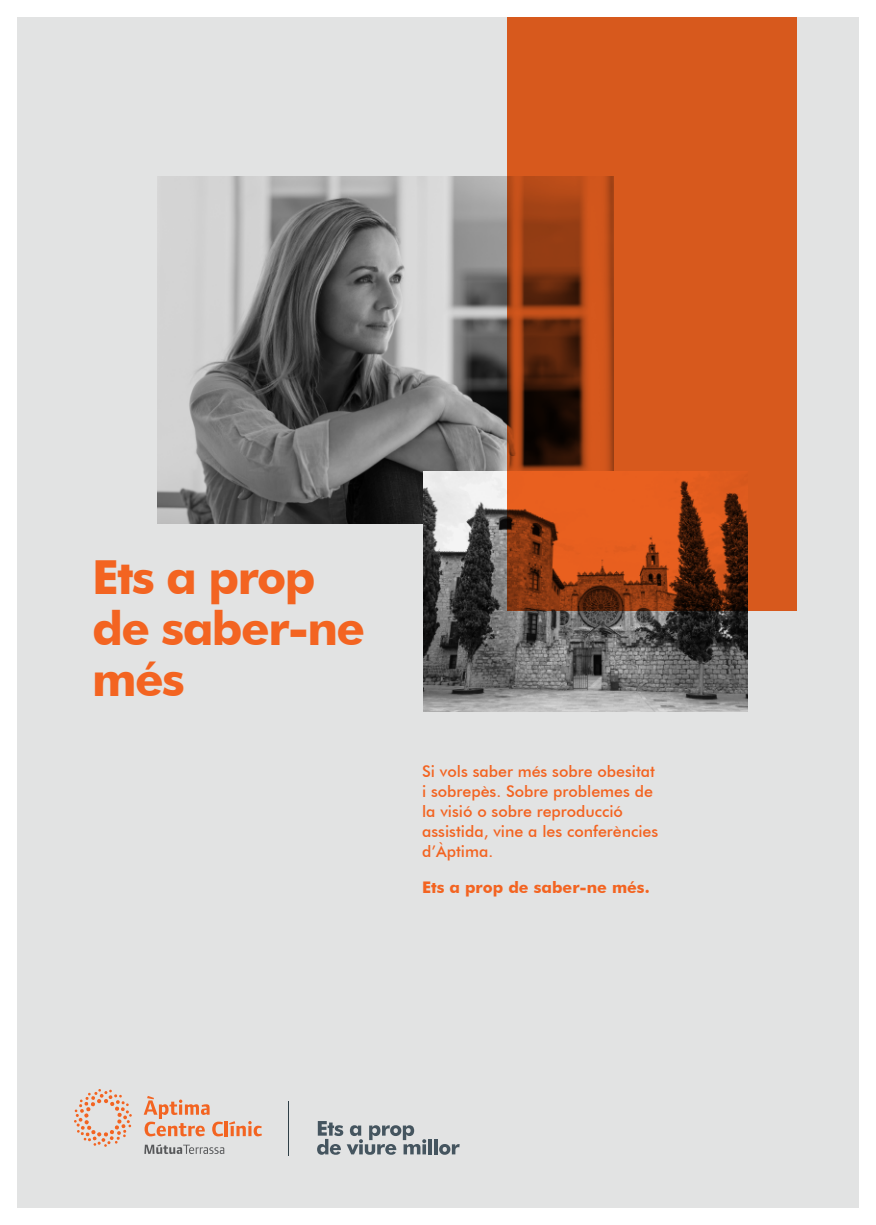
<style>
.page{position:relative;width:876px;height:1225px;background:#fff}
.page>*{position:absolute;margin:0;border:0;box-sizing:border-box;transform-origin:0 0}
.t1{font:700 47px/51px "Futura BT";letter-spacing:-.035em;color:#f36421}
.t2{font:500 16px/20px "Futura BT";color:#f36421}
.t3{font:700 16px "Futura BT";color:#f36421}
</style>
<div class="page">
<div style="left:17px;top:17px;width:842px;height:1191px;background:#e2e3e3"></div>
<svg style="left:317px;top:1121px;width:109px;height:33px"></svg>
<hr style="left:428px;top:1139px;width:4px;height:15px;background:#45555f">
<hr style="left:434px;top:1139px;width:4px;height:15px;background:#45555f">
<svg style="left:439px;top:1144px;width:21px;height:10px"></svg>
<hr style="left:288px;top:1101px;width:1px;height:54px;background:#2f3f47">
<svg style="left:74px;top:1089px;width:58px;height:57px"></svg>
<svg style="left:144px;top:1096px;width:79px;height:40px"></svg>
<hr style="left:225px;top:1121px;width:3px;height:15px;background:#f36421">
<svg style="left:229px;top:1121px;width:33px;height:15px"></svg>
<svg style="left:144px;top:1144px;width:80px;height:10px"></svg>
<img style="left:157px;top:176px;width:350px;height:347px">
<img style="left:423px;top:471px;width:324px;height:240px">
<svg style="left:507px;top:17px;width:290px;height:594px;background:#bf4f19"></svg>
<h1 class="t1" style="left:92px;top:551px;width:274px">Ets a prop de saber-ne més</h1>
<p class="t2" style="left:422px;top:761px;width:238px">Si vols saber més sobre obesitat i sobrepès. Sobre problemes de la visió o sobre reproducció assistida, vine a les conferències d’Àptima.</p>
<p class="t3" style="left:422px;top:877px;width:229px">Ets a prop de saber-ne més.</p>
</div>
